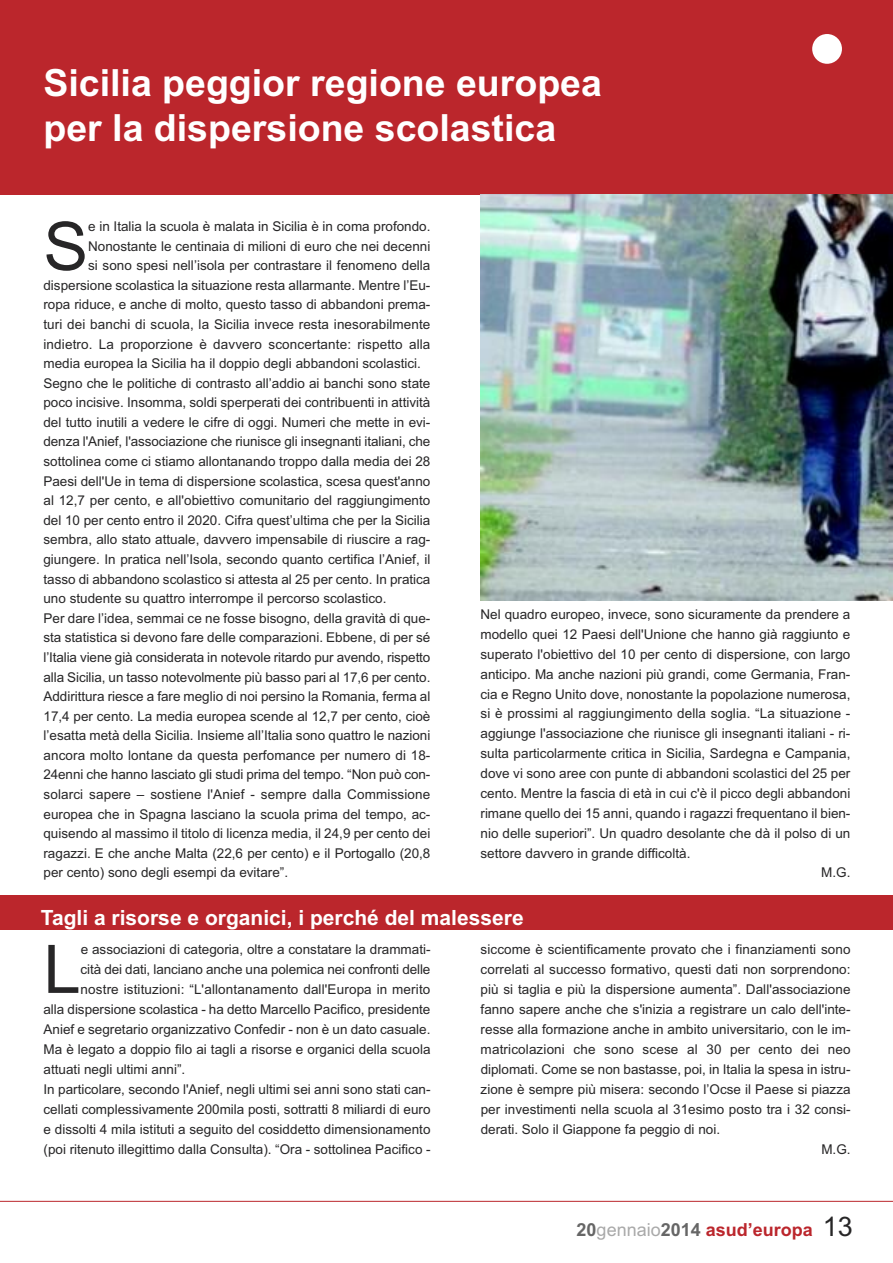
<style>
.page{position:relative;width:893px;height:1263px;background:#fff}
.page>*{position:absolute;margin:0;border:0;box-sizing:border-box;transform-origin:0 0}
.t1{font:67.05px "Arial";color:#272627}
.t2{font:700 37.5px/45px "Arial";color:#fff}
.t3{font:700 21px "Arial";color:#fff}
.t4{font:700 18px "Arial";color:#bb262c}
.t5{font:13.5px "Arial";color:#272627}
.s1{color:#666}
.s2{font-weight:400;color:#a9a9a9}
.s3{font-weight:400;font-size:27px;color:#272627}
</style>
<div class="page">
<div style="left:0;top:0;width:893px;height:194px;background:#bb262c"></div>
<hr style="left:0;top:1201px;width:893px;height:1px;background:#bb262c">
<div style="left:812px;top:34px;width:30px;height:30px;background:#fff;border-radius:50%"></div>
<div style="left:0;top:895px;width:893px;height:34px;background:#bb262c"></div>
<img style="left:480px;top:194px;width:413px;height:406px">
<h2 class="t2" style="left:43px;top:60px;width:560px">Sicilia peggior regione europea per la dispersione scolastica</h2>
<h1 class="t1" style="left:43px;top:208px;width:46px">S</h1>
<p class="t5" style="left:88px;top:218px;width:344px">e in Italia la scuola è malata in Sicilia è in coma profondo.</p>
<p class="t5" style="left:88px;top:238px;width:344px">Nonostante le centinaia di milioni di euro che nei decenni</p>
<p class="t5" style="left:88px;top:258px;width:344px">si sono spesi nell’isola per contrastare il fenomeno della</p>
<p class="t5" style="left:43px;top:277px;width:388px">dispersione scolastica la situazione resta allarmante. Mentre l’Eu-</p>
<p class="t5" style="left:43px;top:297px;width:388px">ropa riduce, e anche di molto, questo tasso di abbandoni prema-</p>
<p class="t5" style="left:43px;top:316px;width:388px">turi dei banchi di scuola, la Sicilia invece resta inesorabilmente</p>
<p class="t5" style="left:43px;top:336px;width:388px">indietro. La proporzione è davvero sconcertante: rispetto alla</p>
<p class="t5" style="left:43px;top:355px;width:379px">media europea la Sicilia ha il doppio degli abbandoni scolastici.</p>
<p class="t5" style="left:43px;top:375px;width:388px">Segno che le politiche di contrasto all’addio ai banchi sono state</p>
<p class="t5" style="left:43px;top:395px;width:388px">poco incisive. Insomma, soldi sperperati dei contribuenti in attività</p>
<p class="t5" style="left:43px;top:414px;width:388px">del tutto inutili a vedere le cifre di oggi. Numeri che mette in evi-</p>
<p class="t5" style="left:43px;top:434px;width:388px">denza l'Anief, l'associazione che riunisce gli insegnanti italiani, che</p>
<p class="t5" style="left:43px;top:453px;width:388px">sottolinea come ci stiamo allontanando troppo dalla media dei 28</p>
<p class="t5" style="left:43px;top:473px;width:388px">Paesi dell'Ue in tema di dispersione scolastica, scesa quest'anno</p>
<p class="t5" style="left:43px;top:493px;width:388px">al 12,7 per cento, e all'obiettivo comunitario del raggiungimento</p>
<p class="t5" style="left:43px;top:512px;width:388px">del 10 per cento entro il 2020. Cifra quest’ultima che per la Sicilia</p>
<p class="t5" style="left:43px;top:532px;width:388px">sembra, allo stato attuale, davvero impensabile di riuscire a rag-</p>
<p class="t5" style="left:43px;top:551px;width:388px">giungere. In pratica nell’Isola, secondo quanto certifica l’Anief, il</p>
<p class="t5" style="left:43px;top:571px;width:388px">tasso di abbandono scolastico si attesta al 25 per cento. In pratica</p>
<p class="t5" style="left:43px;top:591px;width:344px">uno studente su quattro interrompe il percorso scolastico.</p>
<p class="t5" style="left:43px;top:610px;width:388px">Per dare l’idea, semmai ce ne fosse bisogno, della gravità di que-</p>
<p class="t5" style="left:43px;top:630px;width:388px">sta statistica si devono fare delle comparazioni. Ebbene, di per sé</p>
<p class="t5" style="left:43px;top:649px;width:388px">l’Italia viene già considerata in notevole ritardo pur avendo, rispetto</p>
<p class="t5" style="left:43px;top:669px;width:388px">alla Sicilia, un tasso notevolmente più basso pari al 17,6 per cento.</p>
<p class="t5" style="left:43px;top:688px;width:388px">Addirittura riesce a fare meglio di noi persino la Romania, ferma al</p>
<p class="t5" style="left:43px;top:708px;width:388px">17,4 per cento. La media europea scende al 12,7 per cento, cioè</p>
<p class="t5" style="left:43px;top:728px;width:388px">l’esatta metà della Sicilia. Insieme all’Italia sono quattro le nazioni</p>
<p class="t5" style="left:43px;top:747px;width:388px">ancora molto lontane da questa perfomance per numero di 18-</p>
<p class="t5" style="left:43px;top:767px;width:388px">24enni che hanno lasciato gli studi prima del tempo. “Non può con-</p>
<p class="t5" style="left:43px;top:786px;width:388px">solarci sapere – sostiene l'Anief - sempre dalla Commissione</p>
<p class="t5" style="left:43px;top:806px;width:388px">europea che in Spagna lasciano la scuola prima del tempo, ac-</p>
<p class="t5" style="left:43px;top:826px;width:388px">quisendo al massimo il titolo di licenza media, il 24,9 per cento dei</p>
<p class="t5" style="left:43px;top:845px;width:388px">ragazzi. E che anche Malta (22,6 per cento) e il Portogallo (20,8</p>
<p class="t5" style="left:43px;top:865px;width:246px">per cento) sono degli esempi da evitare”.</p>
<p class="t5" style="left:480px;top:606px;width:371px">Nel quadro europeo, invece, sono sicuramente da prendere a</p>
<p class="t5" style="left:480px;top:626px;width:371px">modello quei 12 Paesi dell'Unione che hanno già raggiunto e</p>
<p class="t5" style="left:480px;top:646px;width:371px">superato l'obiettivo del 10 per cento di dispersione, con largo</p>
<p class="t5" style="left:480px;top:666px;width:371px">anticipo. Ma anche nazioni più grandi, come Germania, Fran-</p>
<p class="t5" style="left:480px;top:686px;width:371px">cia e Regno Unito dove, nonostante la popolazione numerosa,</p>
<p class="t5" style="left:480px;top:706px;width:371px">si è prossimi al raggiungimento della soglia. “La situazione -</p>
<p class="t5" style="left:480px;top:726px;width:371px">aggiunge l'associazione che riunisce gli insegnanti italiani - ri-</p>
<p class="t5" style="left:480px;top:746px;width:371px">sulta particolarmente critica in Sicilia, Sardegna e Campania,</p>
<p class="t5" style="left:480px;top:765px;width:371px">dove vi sono aree con punte di abbandoni scolastici del 25 per</p>
<p class="t5" style="left:480px;top:785px;width:371px">cento. Mentre la fascia di età in cui c'è il picco degli abbandoni</p>
<p class="t5" style="left:480px;top:805px;width:371px">rimane quello dei 15 anni, quando i ragazzi frequentano il bien-</p>
<p class="t5" style="left:480px;top:825px;width:371px">nio delle superiori”. Un quadro desolante che dà il polso di un</p>
<p class="t5" style="left:480px;top:845px;width:211px">settore davvero in grande difficoltà.</p>
<p class="t5" style="left:821px;top:865px;width:31px">M.G.</p>
<h3 class="t3" style="left:41px;top:905px;width:484px">Tagli a risorse e organici, i perché del malessere</h3>
<h1 class="t1" style="left:43px;top:930px;width:39px">L</h1>
<p class="t5" style="left:81px;top:941px;width:351px">e associazioni di categoria, oltre a constatare la drammati-</p>
<p class="t5" style="left:481px;top:941px;width:371px">siccome è scientificamente provato che i finanziamenti sono</p>
<p class="t5" style="left:481px;top:961px;width:371px">correlati al successo formativo, questi dati non sorprendono:</p>
<p class="t5" style="left:481px;top:981px;width:371px">più si taglia e più la dispersione aumenta”. Dall'associazione</p>
<p class="t5" style="left:481px;top:1001px;width:371px">fanno sapere anche che s'inizia a registrare un calo dell'inte-</p>
<p class="t5" style="left:481px;top:1021px;width:371px">resse alla formazione anche in ambito universitario, con le im-</p>
<p class="t5" style="left:481px;top:1041px;width:371px">matricolazioni che sono scese al 30 per cento dei neo</p>
<p class="t5" style="left:481px;top:1061px;width:371px">diplomati. Come se non bastasse, poi, in Italia la spesa in istru-</p>
<p class="t5" style="left:481px;top:1081px;width:371px">zione è sempre più misera: secondo l’Ocse il Paese si piazza</p>
<p class="t5" style="left:481px;top:1101px;width:371px">per investimenti nella scuola al 31esimo posto tra i 32 consi-</p>
<p class="t5" style="left:481px;top:1121px;width:241px">derati. Solo il Giappone fa peggio di noi.</p>
<p class="t5" style="left:821px;top:1141px;width:31px">M.G.</p>
<p class="t5" style="left:81px;top:961px;width:351px">cità dei dati, lanciano anche una polemica nei confronti delle</p>
<p class="t5" style="left:81px;top:981px;width:351px">nostre istituzioni: “L'allontanamento dall'Europa in merito</p>
<p class="t5" style="left:43px;top:1001px;width:388px">alla dispersione scolastica - ha detto Marcello Pacifico, presidente</p>
<p class="t5" style="left:44px;top:1021px;width:388px">Anief e segretario organizzativo Confedir - non è un dato casuale.</p>
<p class="t5" style="left:44px;top:1041px;width:388px">Ma è legato a doppio filo ai tagli a risorse e organici della scuola</p>
<p class="t5" style="left:44px;top:1061px;width:143px">attuati negli ultimi anni”.</p>
<p class="t5" style="left:44px;top:1081px;width:388px">In particolare, secondo l'Anief, negli ultimi sei anni sono stati can-</p>
<p class="t5" style="left:44px;top:1101px;width:388px">cellati complessivamente 200mila posti, sottratti 8 miliardi di euro</p>
<p class="t5" style="left:44px;top:1121px;width:388px">e dissolti 4 mila istituti a seguito del cosiddetto dimensionamento</p>
<p class="t5" style="left:44px;top:1141px;width:388px">(poi ritenuto illegittimo dalla Consulta). “Ora - sottolinea Pacifico -</p>
<h3 class="t4" style="left:577px;top:1219px;width:278px"><span class="s1">20</span><span class="s2">gennaio</span><span class="s1">2014</span> asud’europa <span class="s3">13</span></h3>
</div>
